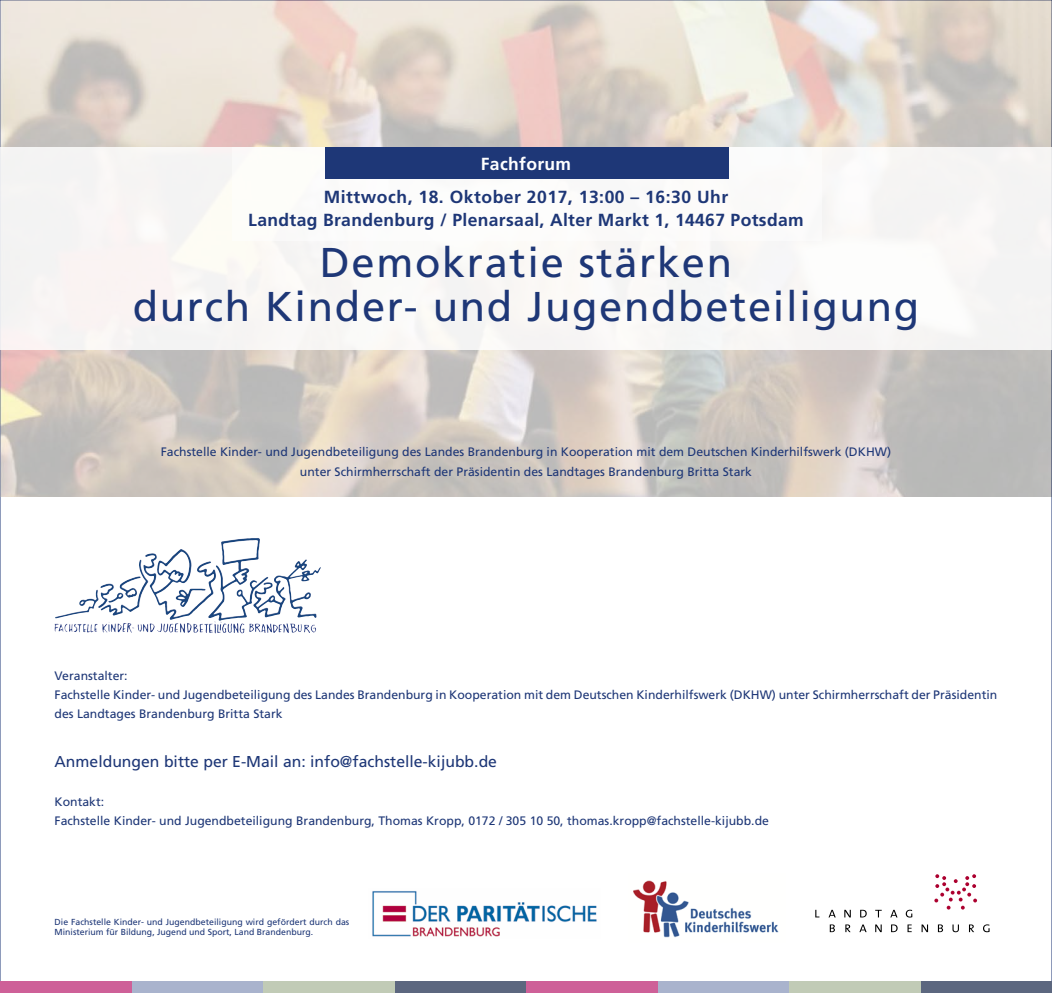
<style>
.page{position:relative;width:1052px;height:993px;background:#fff}
.page>*{position:absolute;margin:0;border:0;box-sizing:border-box;transform-origin:0 0}
.t1{font:41.65px/43.8px "Frutiger";letter-spacing:.04em;color:#1e3777;text-align:center}
.t2{font:700 17.5px/22.8px "Frutiger";letter-spacing:.02em;color:#1e3777;text-align:center}
.t3{font:700 17.5px "Frutiger";letter-spacing:.02em;color:#fff}
.t4{font:15.75px "Frutiger";color:#1e3777}
.t5{font:12.25px/19.2px "Frutiger";color:#1e3777}
.t6{font:8.75px/10.5px "Frutiger";color:#1e3777}
</style>
<div class="page">
<img style="left:0;top:0;width:1052px;height:496px">
<div style="left:920px;top:981px;width:132px;height:11px;background:#5c677f"></div>
<div style="left:394px;top:981px;width:132px;height:11px;background:#5c677f"></div>
<div style="left:789px;top:981px;width:131px;height:11px;background:#c1cbb6"></div>
<div style="left:263px;top:981px;width:131px;height:11px;background:#c1cbb6"></div>
<div style="left:657px;top:981px;width:132px;height:11px;background:#a9b3cd"></div>
<div style="left:131px;top:981px;width:132px;height:11px;background:#a9b3cd"></div>
<div style="left:526px;top:981px;width:131px;height:11px;background:#ce6098"></div>
<div style="left:0;top:981px;width:131px;height:11px;background:#ce6098"></div>
<div style="left:0;top:147px;width:1052px;height:202px;background:#f8f6f4"></div>
<div style="left:232px;top:147px;width:590px;height:94px;background:#fff"></div>
<div style="left:325px;top:147px;width:404px;height:31px;background:#1e3777"></div>
<img style="left:208px;top:538px;width:50px;height:82px">
<svg style="left:815px;top:909px;width:4px;height:8px"></svg>
<svg style="left:828px;top:909px;width:7px;height:8px"></svg>
<svg style="left:830px;top:924px;width:5px;height:7px"></svg>
<svg style="left:844px;top:909px;width:7px;height:8px"></svg>
<svg style="left:845px;top:924px;width:5px;height:7px"></svg>
<svg style="left:860px;top:909px;width:6px;height:8px"></svg>
<svg style="left:860px;top:924px;width:6px;height:7px"></svg>
<svg style="left:875px;top:909px;width:6px;height:8px"></svg>
<svg style="left:875px;top:924px;width:6px;height:7px"></svg>
<svg style="left:890px;top:909px;width:7px;height:8px"></svg>
<svg style="left:891px;top:924px;width:6px;height:7px"></svg>
<svg style="left:905px;top:909px;width:7px;height:8px"></svg>
<svg style="left:907px;top:924px;width:4px;height:7px"></svg>
<svg style="left:921px;top:924px;width:7px;height:7px"></svg>
<svg style="left:938px;top:924px;width:5px;height:7px"></svg>
<svg style="left:952px;top:924px;width:7px;height:7px"></svg>
<svg style="left:969px;top:924px;width:5px;height:7px"></svg>
<svg style="left:983px;top:924px;width:6px;height:7px"></svg>
<svg style="left:934px;top:874px;width:43px;height:35px"></svg>
<img style="left:633px;top:880px;width:146px;height:58px">
<img style="left:372px;top:891px;width:225px;height:46px">
<h2 class="t3" style="left:481px;top:153px;width:92px">Fachforum</h2>
<h2 class="t2" style="left:248px;top:185px;width:557px">Mittwoch, 18. Oktober 2017, 13:00 – 16:30 Uhr<br>Landtag Brandenburg / Plenarsaal, Alter Markt 1, 14467 Potsdam</h2>
<h1 class="t1" style="left:133px;top:240px;width:788px">Demokratie stärken<br>durch Kinder- und Jugendbeteiligung</h1>
<p class="t5" style="left:161px;top:442px;width:732px;text-align:center">Fachstelle Kinder- und Jugendbeteiligung des Landes Brandenburg in Kooperation mit dem Deutschen Kinderhilfswerk (DKHW) unter Schirmherrschaft der Präsidentin des Landtages Brandenburg Britta Stark</p>
<p class="t5" style="left:55px;top:665px;width:944px">Veranstalter:<br>Fachstelle Kinder- und Jugendbeteiligung des Landes Brandenburg in Kooperation mit dem Deutschen Kinderhilfswerk (DKHW) unter Schirmherrschaft der Präsidentin des Landtages Brandenburg Britta Stark</p>
<p class="t4" style="left:55px;top:752px;width:444px">Anmeldungen bitte per E-Mail an: info@fachstelle-kijubb.de</p>
<p class="t5" style="left:55px;top:791px;width:716px">Kontakt:<br>Fachstelle Kinder- und Jugendbeteiligung Brandenburg, Thomas Kropp, 0172 / 305 10 50, thomas.kropp@fachstelle-kijubb.de</p>
<p class="t6" style="left:55px;top:915px;width:296px">Die Fachstelle Kinder- und Jugendbeteiligung wird gefördert durch das<br>Ministerium für Bildung, Jugend und Sport, Land Brandenburg.</p>
</div>
